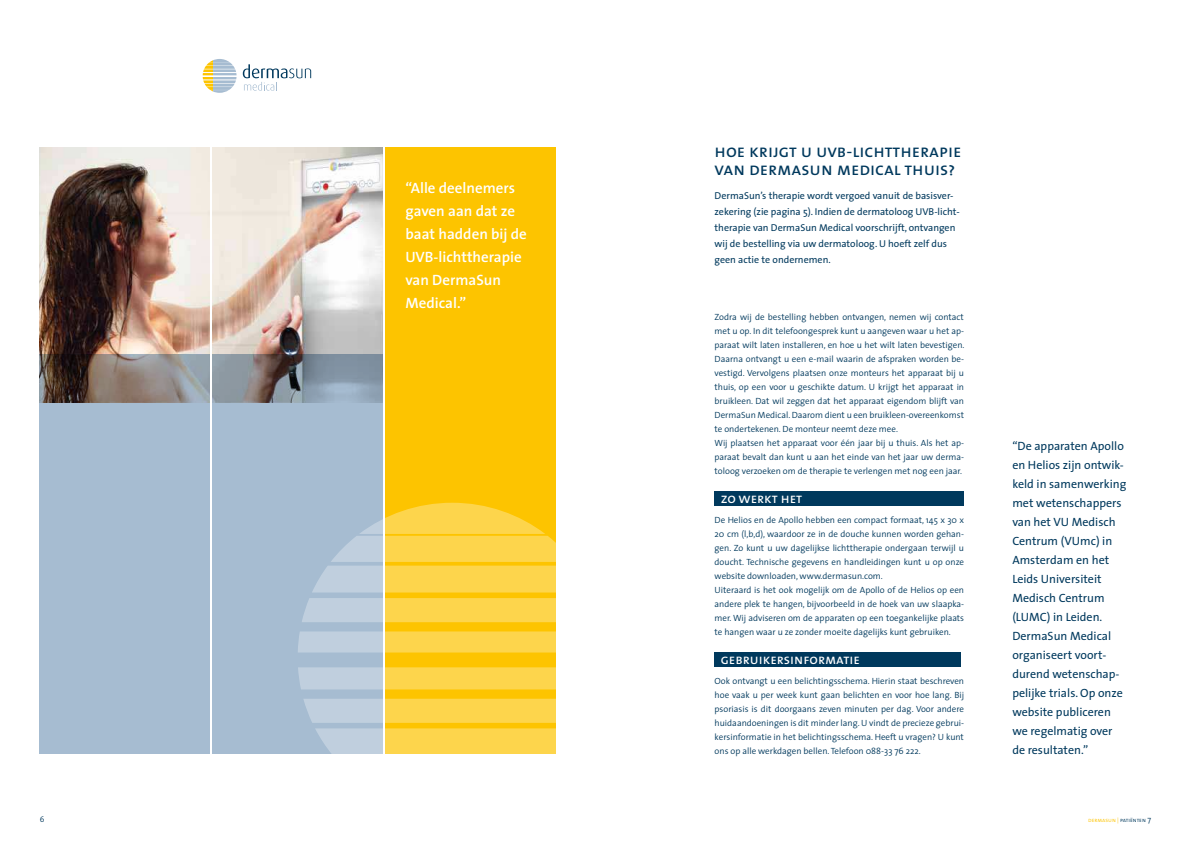
<style>
.page{position:relative;width:1191px;height:842px;background:#fff}
.page>*{position:absolute;margin:0;border:0;box-sizing:border-box;transform-origin:0 0}
.t1{font:18px/18px "The Sans Caps";color:#00395d}
.t2{font:600 15px/23px "The Sans";color:#fff}
.t3{font:14px "The Sans Caps";color:#fff}
.t4{font:12px/19px "The Sans";color:#00395d}
.t5{font:10px/16px "The Sans";color:#00395d}
.t6{font:300 9px/14px "The Sans";color:#00395d}
.t7{font:300 8px "The Sans";color:#00395d}
.t8{font:6px "The Sans Semi Light Caps";color:#fdc400}
.s1{color:#00395d}
.s2{font-family:"The Sans";font-weight:300;font-size:8px;color:#00395d}
</style>
<div class="page">
<div style="left:714px;top:653px;width:247px;height:14px;background:#00395d"></div>
<img style="left:213px;top:147px;width:170px;height:207px">
<svg style="left:213px;top:354px;width:170px;height:400px;background:#9fb2c5"></svg>
<div style="left:714px;top:492px;width:250px;height:14px;background:#00395d"></div>
<img style="left:40px;top:147px;width:170px;height:207px">
<div style="left:40px;top:354px;width:170px;height:400px;background:#a6bcd1"></div>
<div style="left:386px;top:147px;width:170px;height:607px;background:#fdc400"></div>
<svg style="left:298px;top:503px;width:258px;height:251px;fill:#fdd34c"></svg>
<svg style="left:243px;top:64px;width:68px;height:27px"></svg>
<svg style="left:203px;top:59px;width:33px;height:34px"></svg>
<h2 class="t2" style="left:405px;top:178px;width:123px">“Alle deelnemers gaven aan daf ze baaf hadden bij de<br>UVB-lichffherapie van DermaSun<br>Medical.”</h2>
<h1 class="t1" style="left:714px;top:143px;width:248px">hoe krijgt u uvb-lichttherapie van dermasun medical thuis?</h1>
<p class="t5" style="left:714px;top:188px;width:247px">DermaSun’s therapie wordt vergoed vanuit de basisver&shy;zekering (zie pagina 5). Indien de dermatoloog UVB-licht&shy;therapie van DermaSun Medical voorschrijft, ontvangen wij de bestelling via uw dermatoloog. U hoeft zelf dus geen actie te ondernemen.</p>
<p class="t6" style="left:714px;top:310px;width:251px">Zodra wij de bestelling hebben ontvangen, nemen wij contact met u op. In dit telefoongesprek kunt u aangeven waar u het ap&shy;paraat wilt laten installeren, en hoe u het wilt laten bevestigen.<br>Daarna ontvangt u een e-mail waarin de afspraken worden be&shy;vestigd. Vervolgens plaatsen onze monteurs het apparaat bij u thuis, op een voor u geschikte datum. U krijgt het apparaat in bruikleen. Dat wil zeggen dat het apparaat eigendom blijft van DermaSun Medical. Daarom dient u een bruikleen-overeenkomst te ondertekenen. De monteur neemt deze mee.<br>Wij plaatsen het apparaat voor één jaar bij u thuis. Als het ap&shy;paraat bevalt dan kunt u aan het einde van het jaar uw derma&shy;toloog verzoeken om de therapie te verlengen met nog een jaar.</p>
<h3 class="t3" style="left:720px;top:492px;width:83px">zo werkt het</h3>
<p class="t6" style="left:714px;top:513px;width:251px">De Helios en de Apollo hebben een compact formaat, 145 x 30 x 20 cm (l,b,d), waardoor ze in de douche kunnen worden gehan&shy;gen. Zo kunt u uw dagelijkse lichttherapie ondergaan terwijl u doucht. Technische gegevens en handleidingen kunt u op onze website downloaden, www.dermasun.com.<br>Uiteraard is het ook mogelijk om de Apollo of de Helios op een andere plek te hangen, bijvoorbeeld in de hoek van uw slaapka&shy;mer. Wij adviseren om de apparaten op een toegankelijke plaats te hangen waar u ze zonder moeite dagelijks kunt gebruiken.</p>
<h3 class="t3" style="left:720px;top:653px;width:140px">gebruikersinformatie</h3>
<p class="t6" style="left:714px;top:674px;width:251px;text-align:justify">Ook ontvangt u een belichtingsschema. Hierin staat beschreven hoe vaak u per week kunt gaan belichten en voor hoe lang. Bij psoriasis is dit doorgaans zeven minuten per dag. Voor andere huidaandoeningen is dit minder lang. U vindt de precieze gebrui&shy;kersinformatie in het belichtingsschema. Heeft u vragen? U kunt ons op alle werkdagen bellen. Telefoon 088-33 76 222.</p>
<p class="t4" style="left:1012px;top:438px;width:116px">“De apparaten Apollo en Helios zijn ontwik&shy;keld in samenwerking met wetenschappers van het VU Medisch<br>Centrum (VUmc) in<br>Amsterdam en het<br>Leids Universiteit<br>Medisch Centrum (LUMC) in Leiden.<br>DermaSun Medical organiseert voort&shy;durend wetenschap&shy;pelijke trials. Op onze website publiceren we regelmatig over de resultaten.”</p>
<p class="t7" style="left:40px;top:816px;width:6px">6</p>
<p class="t8" style="left:1088px;top:818px;width:65px">dermasun | <span class="s1">patiënten</span> <span class="s2">7</span></p>
</div>
